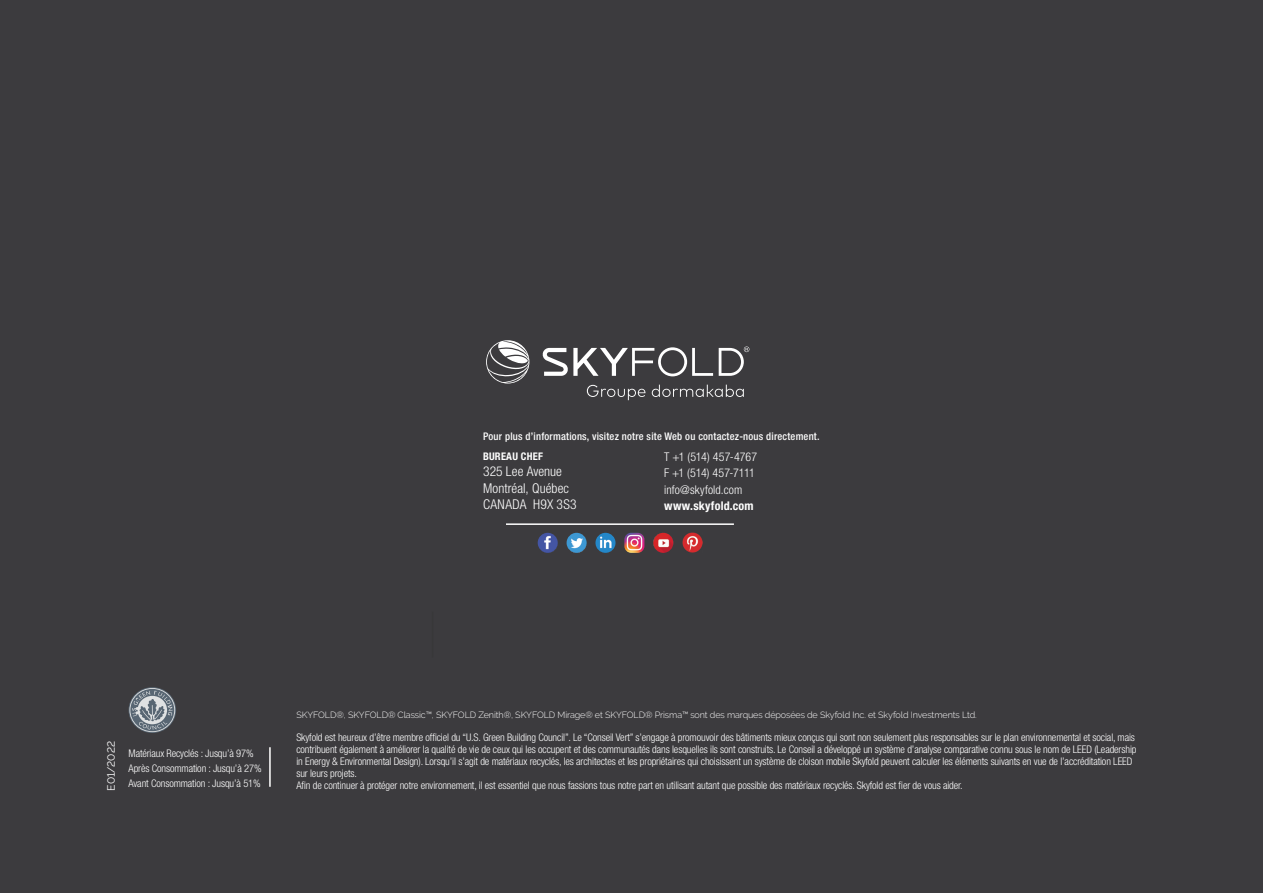
<style>
.page{position:relative;width:1263px;height:893px;background:#3c3b3e}
.page>*{position:absolute;margin:0;border:0;box-sizing:border-box;transform-origin:0 0}
.t1{font:300 condensed 13.5px/16.5px "Helvetica Neue LT Std";letter-spacing:.005em;color:#fff}
.t2{font:300 condensed 12px/16.5px "Helvetica Neue LT Std";letter-spacing:.005em;color:#fff}
.t3{font:700 condensed 12px "Helvetica Neue LT Std";letter-spacing:.015em;color:#fff}
.t4{font:300 condensed 10.5px/12px "Helvetica Neue LT Std";letter-spacing:-.01em;color:#fff}
.t5{font:500 condensed 10.5px "Helvetica Neue LT Std";letter-spacing:.02em;color:#fff}
.t6{font:700 condensed 10.5px "Helvetica Neue LT Std";letter-spacing:.02em;color:#fff}
.t7{font:10.5px "Raleway";color:#fff}
.t8{font:300 9px "Raleway";letter-spacing:-.01em;color:#fff}
</style>
<div class="page">
<hr style="left:432px;top:612px;width:1px;height:45px;background:#383839">
<hr style="left:506px;top:523px;width:228px;height:2px;background:#fff">
<svg style="left:542px;top:346px;width:207px;height:30px"></svg>
<svg style="left:486px;top:340px;width:43px;height:43px"></svg>
<svg style="left:587px;top:385px;width:58px;height:15px"></svg>
<svg style="left:652px;top:385px;width:92px;height:12px"></svg>
<svg style="left:129px;top:687px;width:47px;height:46px"></svg>
<svg style="left:129px;top:688px;width:46px;height:44px"></svg>
<svg style="left:130px;top:689px;width:44px;height:42px"></svg>
<svg style="left:132px;top:691px;width:41px;height:39px;background:#858e96"></svg>
<hr style="left:269px;top:747px;width:2px;height:40px;background:#fff">
<img style="left:537px;top:533px;width:21px;height:20px;border-radius:10px">
<img style="left:566px;top:533px;width:20px;height:20px;border-radius:10px">
<img style="left:595px;top:533px;width:20px;height:20px;border-radius:10px">
<img style="left:624px;top:533px;width:20px;height:20px">
<img style="left:653px;top:533px;width:20px;height:20px;border-radius:10px">
<img style="left:682px;top:533px;width:20px;height:20px">
<p class="t5" style="left:483px;top:430px;width:338px">Pour plus d’informations, visitez notre site Web ou contactez-nous directement.</p>
<p class="t6" style="left:483px;top:450px;width:61px">BUREAU CHEF</p>
<p class="t1" style="left:483px;top:463px;width:95px">325 Lee Avenue<br>Montréal, Québec<br>CANADA H9X 3S3</p>
<p class="t2" style="left:664px;top:448px;width:95px">T +1 (514) 457-4767<br>F +1 (514) 457-7111 info@skyfold.com</p>
<p class="t3" style="left:664px;top:499px;width:91px">www.skyfold.com</p>
<p class="t7" style="left:105px;top:791px;width:51px;rotate:-90deg">E01/2022</p>
<p class="t4" style="left:129px;top:746px;width:134px;line-height:15px">Matériaux Recyclés : Jusqu’à 97%<br>Après Consommation : Jusqu’à 27%<br>Avant Consommation : Jusqu’à 51%</p>
<p class="t8" style="left:296px;top:710px;width:682px">SKYFOLD®, SKYFOLD® Classic™, SKYFOLD Zenith®, SKYFOLD Mirage® et SKYFOLD® Prisma™ sont des marques déposées de Skyfold Inc. et Skyfold Investments Ltd.</p>
<p class="t4" style="left:296px;top:731px;width:841px">Skyfold est heureux d’être membre officiel du “U.S. Green Building Council”. Le “Conseil Vert” s’engage à promouvoir des bâtiments mieux conçus qui sont non seulement plus responsables sur le plan environnemental et social, mais contribuent également à améliorer la qualité de vie de ceux qui les occupent et des communautés dans lesquelles ils sont construits. Le Conseil a développé un système d’analyse comparative connu sous le nom de LEED (Leadership in Energy &amp; Environmental Design). Lorsqu’il s’agit de matériaux recyclés, les architectes et les propriétaires qui choisissent un système de cloison mobile Skyfold peuvent calculer les éléments suivants en vue de l’accréditation LEED sur leurs projets.<br>Afin de continuer à protéger notre environnement, il est essentiel que nous fassions tous notre part en utilisant autant que possible des matériaux recyclés. Skyfold est fier de vous aider.</p>
</div>
